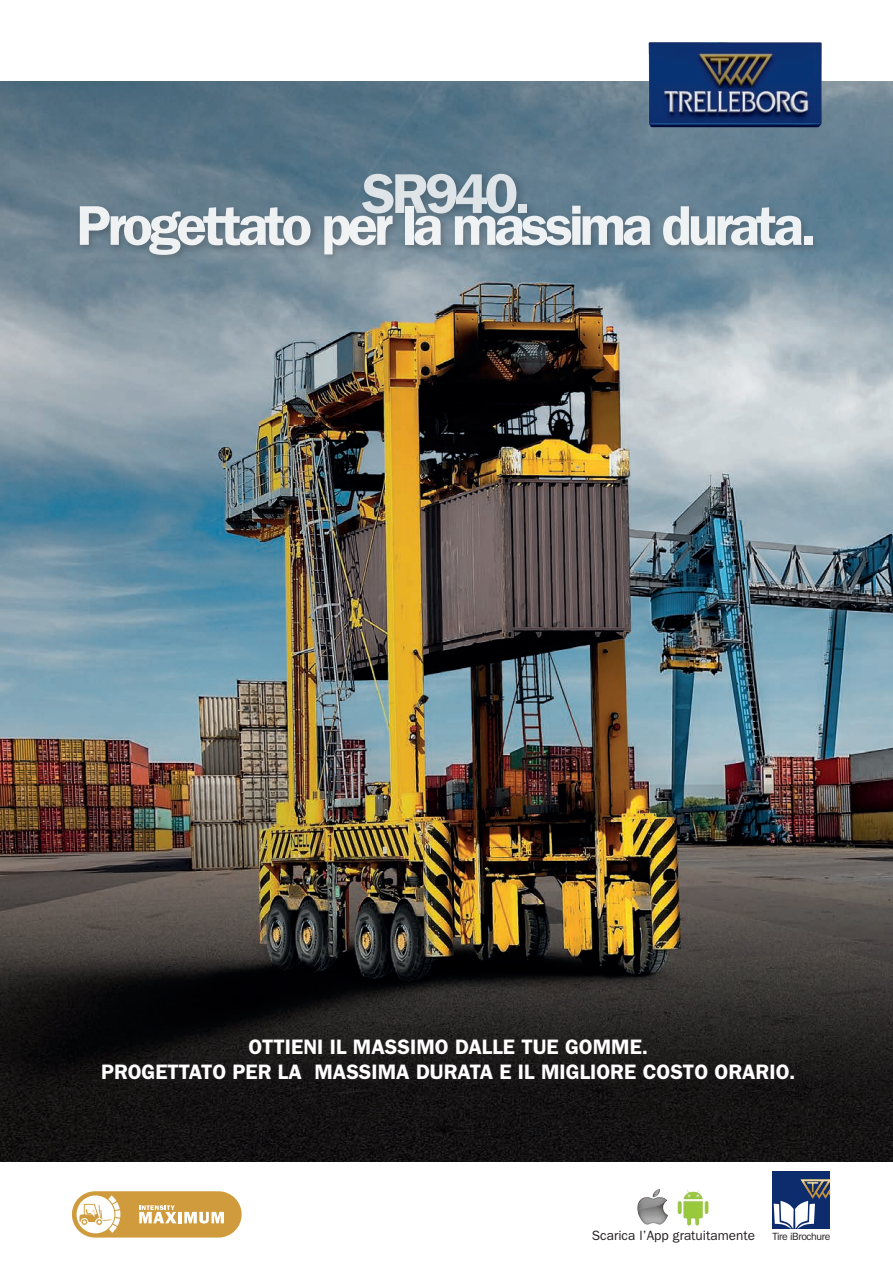
<style>
.page{position:relative;width:893px;height:1263px;background:#fff}
.page>*{position:absolute;margin:0;border:0;box-sizing:border-box;transform-origin:0 0}
.t1{font:600 56.25px "ITC Franklin Gothic Std";letter-spacing:-.07em;color:#fff}
.t2{font:600 21px "ITC Franklin Gothic Std";color:#fff}
.t3{font:13.5px "ITC Franklin Gothic Std";color:#231f20}
.t4{font:10.5px "ITC Franklin Gothic Std";letter-spacing:-.04em;color:#231f20}
</style>
<div class="page">
<img style="left:0;top:81px;width:893px;height:1080px">
<img style="left:641px;top:42px;width:185px;height:113px">
<div style="left:91px;top:1028px;width:714px;height:63px;background:#231f20;opacity:.2"></div>
<div style="left:358px;top:170px;width:179px;height:54px;background:#231f20;opacity:.3"></div>
<div style="left:75px;top:202px;width:748px;height:63px;background:#231f20;opacity:.3"></div>
<div style="left:72px;top:1191px;width:170px;height:46px;background:#cf9b3d;border-radius:23px"></div>
<svg style="left:77px;top:1195px;width:37px;height:38px"></svg>
<svg style="left:80px;top:1195px;width:40px;height:38px"></svg>
<svg style="left:139px;top:1205px;width:38px;height:18px"></svg>
<hr style="left:178px;top:1212px;width:4px;height:11px;background:#fff">
<svg style="left:184px;top:1212px;width:40px;height:11px"></svg>
<img style="left:678px;top:1189px;width:30px;height:36px">
<img style="left:637px;top:1189px;width:31px;height:35px">
<div style="left:772px;top:1171px;width:58px;height:58px;background:#0d2c6e"></div>
<svg style="left:774px;top:1179px;width:56px;height:50px"></svg>
<h1 class="t1" style="left:362px;top:160px;width:171px">SR940.</h1>
<h1 class="t1" style="left:76px;top:192px;width:742px">Progettato per la massima durata.</h1>
<p class="t2" style="left:248px;top:1034px;width:401px">OTTIENI IL MASSIMO DALLE TUE GOMME.</p>
<p class="t2" style="left:101px;top:1060px;width:696px">PROGETTATO PER LA MASSIMA DURATA E IL MIGLIORE COSTO ORARIO.</p>
<p class="t3" style="left:592px;top:1227px;width:165px">Scarica l’App gratuitamente</p>
<p class="t4" style="left:772px;top:1230px;width:59px">Tire iBrochure</p>
</div>
